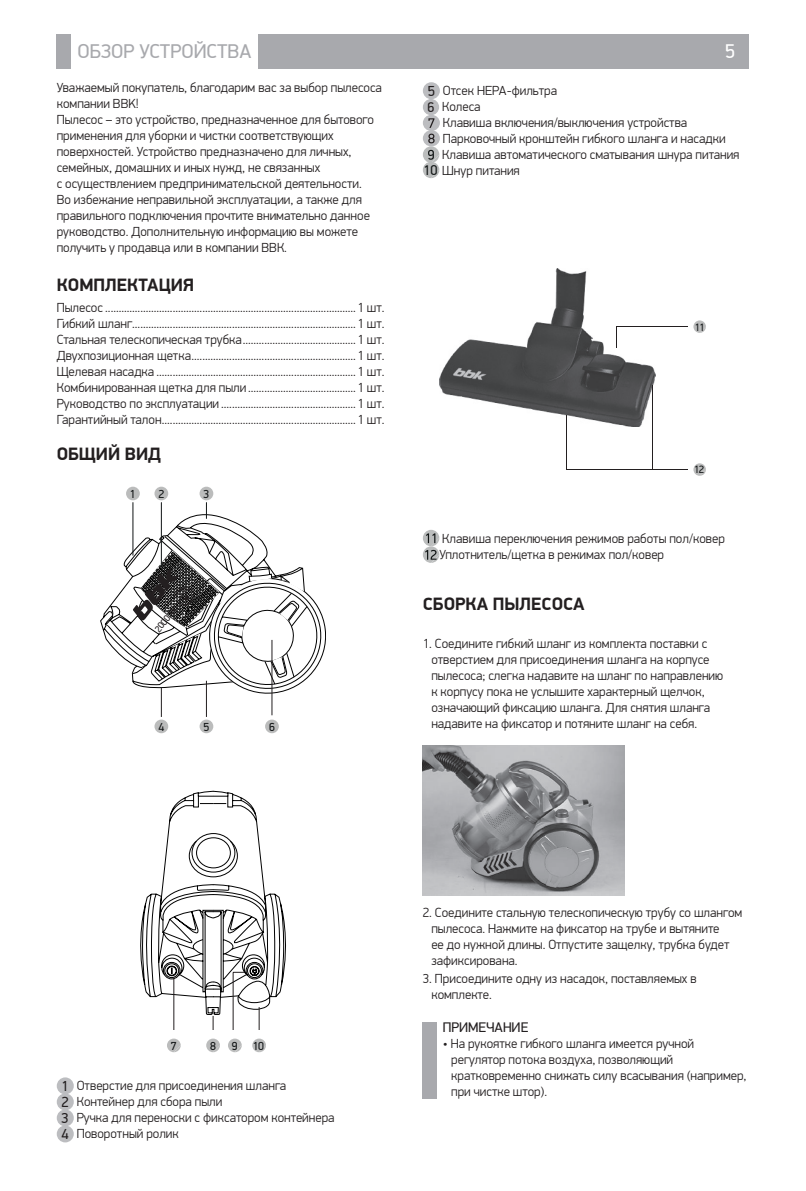
<style>
.page{position:relative;width:806px;height:1191px;background:#fff}
.page>*{position:absolute;margin:0;border:0;box-sizing:border-box;transform-origin:0 0}
.t1{font:20px "PF Din Display Pro";color:#a8a9ad}
.t2{font:20px "PF Din Display Pro";color:#fff}
.t3{font:700 18px "PF Din Display Pro";color:#231f20}
.t4{font:14px "PF Din Display Pro";color:#231f20}
.t5{font:300 13.2px/16px "PF Din Display Pro";color:#231f20}
.t6{font:11.6px "PF Din Display Pro";color:#121516}
.t7{font:10.6px "PF Din Display Pro";color:#121516}
.t8{font:9.6px "PF Din Display Pro";color:#231f20}
.s1{font-weight:400;font-size:14.6px}
.s2{font-weight:400;font-size:14px}
.s3{font-weight:400;font-size:14.2px;color:#121616}
</style>
<div class="page">
<div style="left:57px;top:34px;width:14px;height:34px;background:#a8a9ad"></div>
<div style="left:258px;top:34px;width:490px;height:34px;background:#a8a9ad"></div>
<div style="left:422px;top:82px;width:17px;height:17px;background:#bcbdc0;border-radius:50%"></div>
<div style="left:422px;top:99px;width:17px;height:16px;background:#bcbdc0;border-radius:50%"></div>
<div style="left:422px;top:115px;width:17px;height:16px;background:#bcbdc0;border-radius:50%"></div>
<svg style="left:428px;top:118px;width:6px;height:10px"></svg>
<svg style="left:422px;top:130px;width:17px;height:16px"></svg>
<svg style="left:422px;top:134px;width:17px;height:44px"></svg>
<svg style="left:423px;top:530px;width:16px;height:33px"></svg>
<img style="left:422px;top:745px;width:202px;height:150px">
<div style="left:154px;top:719px;width:14px;height:14px;background:#bbbcbc;border-radius:50%"></div>
<div style="left:199px;top:719px;width:14px;height:14px;background:#bbbcbc;border-radius:50%"></div>
<div style="left:265px;top:719px;width:14px;height:14px;background:#bbbcbc;border-radius:50%"></div>
<svg style="left:140px;top:799px;width:146px;height:254px"></svg>
<svg style="left:250px;top:966px;width:9px;height:10px"></svg>
<div style="left:126px;top:487px;width:14px;height:13px;background:#bbbcbc;border-radius:50%"></div>
<div style="left:154px;top:487px;width:14px;height:13px;background:#bbbcbc;border-radius:50%"></div>
<svg style="left:100px;top:502px;width:225px;height:194px"></svg>
<div style="left:199px;top:487px;width:14px;height:13px;background:#bbbcbc;border-radius:50%"></div>
<hr style="left:161px;top:687px;width:1px;height:30px;background:#231f20">
<hr style="left:206px;top:681px;width:1px;height:36px;background:#231f20">
<hr style="left:271px;top:640px;width:1px;height:75px;background:#231f20">
<hr style="left:173px;top:977px;width:1px;height:53px;background:#231f20">
<svg style="left:212px;top:1016px;width:1px;height:14px"></svg>
<hr style="left:232px;top:972px;width:1px;height:58px;background:#231f20">
<svg style="left:158px;top:791px;width:86px;height:201px"></svg>
<svg style="left:258px;top:1007px;width:1px;height:23px"></svg>
<div style="left:57px;top:1077px;width:17px;height:17px;background:#bcbdc0;border-radius:50%"></div>
<div style="left:57px;top:1093px;width:17px;height:17px;background:#bcbdc0;border-radius:50%"></div>
<div style="left:57px;top:1109px;width:17px;height:17px;background:#bcbdc0;border-radius:50%"></div>
<div style="left:57px;top:1125px;width:17px;height:17px;background:#bcbdc0;border-radius:50%"></div>
<div style="left:422px;top:1022px;width:15px;height:76px;background:#a8a9ad"></div>
<svg style="left:693px;top:320px;width:12px;height:13px"></svg>
<svg style="left:693px;top:463px;width:12px;height:13px"></svg>
<img style="left:439px;top:268px;width:215px;height:159px">
<svg style="left:616px;top:327px;width:1px;height:21px"></svg>
<hr style="left:616px;top:326px;width:71px;height:1px;background:#231f20">
<hr style="left:566px;top:469px;width:121px;height:1px;background:#231f20">
<hr style="left:651px;top:385px;width:1px;height:84px;background:#231f20">
<hr style="left:566px;top:415px;width:1px;height:54px;background:#231f20">
<h1 class="t1" style="left:77px;top:39px;width:175px">ОБЗОР УСТРОЙСТВА</h1>
<h1 class="t2" style="left:724px;top:39px;width:11px">5</h1>
<p class="t5" style="left:427px;top:83px;width:131px"><span class="s1">5</span> Отсек HEPA-фильтра<br><span class="s2">6</span> Колеса</p>
<p class="t5" style="left:442px;top:115px;width:246px">Клавиша включения/выключения устройства</p>
<p class="t5" style="left:442px;top:131px;width:284px">Парковочный кронштейн гибкого шланга и насадки</p>
<p class="t5" style="left:442px;top:147px;width:298px">Клавиша автоматического сматывания шнура питания</p>
<p class="t5" style="left:423px;top:163px;width:98px"><span class="s3">10</span> Шнур питания</p>
<p class="t5" style="left:57px;top:80px;width:326px">Уважаемый покупатель, благодарим вас за выбор пылесоса компании BBK!<br>Пылесос – это устройство, предназначенное для бытового применения для уборки и чистки соответствующих поверхностей. Устройство предназначено для личных, семейных, домашних и иных нужд, не связанных<br>с осуществлением предпринимательской деятельности.<br>Во избежание неправильной эксплуатации, а также для правильного подключения прочтите внимательно данное руководство. Дополнительную информацию вы можете получить у продавца или в компании ВВК.</p>
<h2 class="t3" style="left:57px;top:273px;width:139px">КОМПЛЕКТАЦИЯ</h2>
<p class="t5" style="left:57px;top:300px;width:329px;text-align:justify">Пылесос .............................................................................................1 шт.<br>Гибкий шланг...................................................................................1 шт.<br>Стальная телескопическая трубка..........................................1 шт.<br>Двухпозиционная щетка.............................................................1 шт.<br>Щелевая насадка ..........................................................................1 шт.<br>Комбинированная щетка для пыли ........................................1 шт.<br>Руководство по эксплуатации ..................................................1 шт.<br>Гарантийный талон........................................................................1 шт.</p>
<h2 class="t3" style="left:57px;top:442px;width:106px">ОБЩИЙ ВИД</h2>
<p class="t7" style="left:694px;top:321px;width:12px">11</p>
<p class="t6" style="left:130px;top:487px;width:7px">1</p>
<p class="t6" style="left:158px;top:487px;width:7px">2</p>
<p class="t6" style="left:203px;top:487px;width:7px">3</p>
<p class="t8" style="left:152px;top:627px;width:31px;rotate:-52deg">2000 W</p>
<p class="t6" style="left:158px;top:720px;width:7px">4</p>
<p class="t6" style="left:203px;top:720px;width:7px">5</p>
<p class="t6" style="left:269px;top:720px;width:7px">6</p>
<p class="t6" style="left:171px;top:1038px;width:7px">7</p>
<p class="t6" style="left:210px;top:1038px;width:7px">8</p>
<p class="t6" style="left:232px;top:1038px;width:7px">9</p>
<p class="t6" style="left:253px;top:1038px;width:13px">10</p>
<p class="t5" style="left:62px;top:1077px;width:274px"><span class="s1">1</span> Отверстие для присоединения шланга<br><span class="s1">2</span> Контейнер для сбора пыли<br><span class="s1">3</span> Ручка для переноски с фиксатором контейнера<br><span class="s1">4</span> Поворотный ролик</p>
<p class="t7" style="left:693px;top:463px;width:12px">12</p>
<p class="t5" style="left:439px;top:531px;width:287px">Клавиша переключения режимов работы пол/ковер<br>Уплотнитель/щетка в режимах пол/ковер</p>
<h2 class="t3" style="left:422px;top:593px;width:22px">Сборка</h2>
<h2 class="t3" style="left:492px;top:593px;width:13px">пылесоса</h2>
<p class="t5" style="left:431px;top:636px;width:293px;text-indent:-9px">1. Соедините гибкий шланг из комплекта поставки с отверстием для присоединения шланга на корпусе пылесоса; слегка надавите на шланг по направлению к корпусу пока не услышите характерный щелчок, означающий фиксацию шланга. Для снятия шланга надавите на фиксатор и потяните шланг на себя.</p>
<p class="t5" style="left:431px;top:904px;width:312px;text-indent:-9px">2. Соедините стальную телескопическую трубу со шлангом пылесоса. Нажмите на фиксатор на трубе и вытяните<br>ее до нужной длины. Отпустите защелку, трубка будет зафиксирована.</p>
<p class="t5" style="left:431px;top:971px;width:266px;text-indent:-9px">3. Присоедините одну из насадок, поставляемых в комплекте.</p>
<p class="t4" style="left:442px;top:1019px;width:87px">ПРИМЕЧАНИЕ</p>
<p class="t5" style="left:451px;top:1036px;width:297px;text-indent:-9px">• На рукоятке гибкого шланга имеется ручной регулятор потока воздуха, позволяющий кратковременно снижать силу всасывания (например, при чистке штор).</p>
</div>
